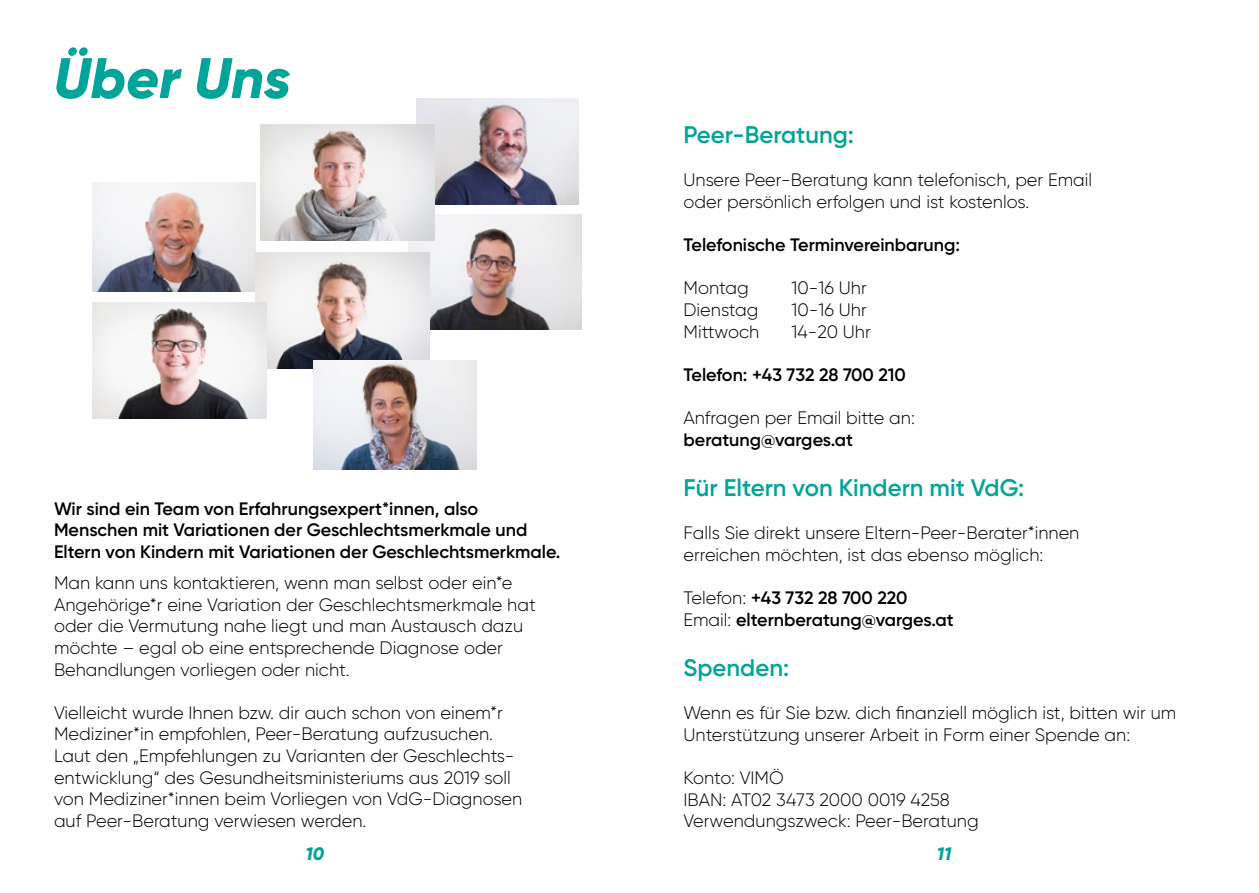
<style>
.page{position:relative;width:1259px;height:893px;background:#fff}
.page>*{position:absolute;margin:0;border:0;box-sizing:border-box;transform-origin:0 0}
.t1{font:italic 600 57px "Gilroy";color:#00a498}
.t2{font:600 24px "Gilroy";color:#00a498}
.t3{font:300 18px/21.6px "Gilroy";color:#000}
.t4{font:600 18px/21.6px "Gilroy";color:#000}
.t5{font:italic 600 18px "Gilroy";color:#00a498}
.s1{font-weight:300}
</style>
<div class="page">
<img style="left:417px;top:98px;width:161px;height:107px">
<img style="left:408px;top:214px;width:174px;height:116px">
<img style="left:93px;top:183px;width:163px;height:108px">
<img style="left:256px;top:252px;width:174px;height:116px">
<img style="left:93px;top:303px;width:174px;height:116px">
<img style="left:261px;top:125px;width:174px;height:116px">
<img style="left:314px;top:361px;width:162px;height:108px">
<h1 class="t1" style="left:54px;top:42px;width:238px">Über Uns</h1>
<p class="t4" style="left:54px;top:497px;width:508px">Wir sind ein Team von Erfahrungsexpert*innen, also<br>Menschen mit Variationen der Geschlechtsmerkmale und<br>Eltern von Kindern mit Variationen der Geschlechtsmerkmale.</p>
<p class="t3" style="left:54px;top:572px;width:483px">Man kann uns kontaktieren, wenn man selbst oder ein*e Angehörige*r eine Variation der Geschlechtsmerkmale hat oder die Vermutung nahe liegt und man Austausch dazu möchte – egal ob eine entsprechende Diagnose oder Behandlungen vorliegen oder nicht.</p>
<p class="t3" style="left:54px;top:701px;width:470px">Vielleicht wurde Ihnen bzw. dir auch schon von einem*r Mediziner*in empfohlen, Peer-Beratung aufzusuchen.<br>Laut den „Empfehlungen zu Varianten der Geschlechts&shy;entwicklung“ des Gesundheitsministeriums aus 2019 soll von Mediziner*innen beim Vorliegen von VdG-Diagnosen auf Peer-Beratung verwiesen werden.</p>
<h2 class="t2" style="left:683px;top:120px;width:172px">Peer-Beratung:</h2>
<p class="t3" style="left:683px;top:169px;width:410px">Unsere Peer-Beratung kann telefonisch, per Email oder persönlich erfolgen und ist kostenlos.</p>
<p class="t4" style="left:683px;top:234px;width:278px">Telefonische Terminvereinbarung:</p>
<p class="t3" style="left:683px;top:277px;width:67px">Montag</p>
<p class="t3" style="left:791px;top:277px;width:77px">10-16 Uhr</p>
<p class="t3" style="left:683px;top:299px;width:76px">Dienstag</p>
<p class="t3" style="left:791px;top:299px;width:77px">10-16 Uhr</p>
<p class="t3" style="left:683px;top:320px;width:77px">Mittwoch</p>
<p class="t3" style="left:791px;top:320px;width:81px">14-20 Uhr</p>
<p class="t4" style="left:683px;top:363px;width:224px">Telefon: +43 732 28 700 210</p>
<p class="t3" style="left:683px;top:407px;width:233px">Anfragen per Email bitte an:</p>
<p class="t4" style="left:683px;top:428px;width:171px">beratung@varges.at</p>
<h2 class="t2" style="left:683px;top:473px;width:342px">Für Eltern von Kindern mit VdG:</h2>
<p class="t3" style="left:683px;top:522px;width:397px">Falls Sie direkt unsere Eltern-Peer-Berater*innen erreichen möchten, ist das ebenso möglich:</p>
<p class="t4" style="left:683px;top:587px;width:272px"><span class="s1">Telefon:</span> +43 732 28 700 220<br><span class="s1">Email:</span> elternberatung@varges.at</p>
<h2 class="t2" style="left:683px;top:653px;width:107px">Spenden:</h2>
<p class="t3" style="left:683px;top:702px;width:494px">Wenn es für Sie bzw. dich finanziell möglich ist, bitten wir um<br>Unterstützung unserer Arbeit in Form einer Spende an:</p>
<p class="t3" style="left:683px;top:767px;width:297px">Konto: VIMÖ<br>IBAN: AT02 3473 2000 0019 4258<br>Verwendungszweck: Peer-Beratung</p>
<p class="t5" style="left:305px;top:842px;width:20px">10</p>
<p class="t5" style="left:937px;top:842px;width:16px">11</p>
</div>
